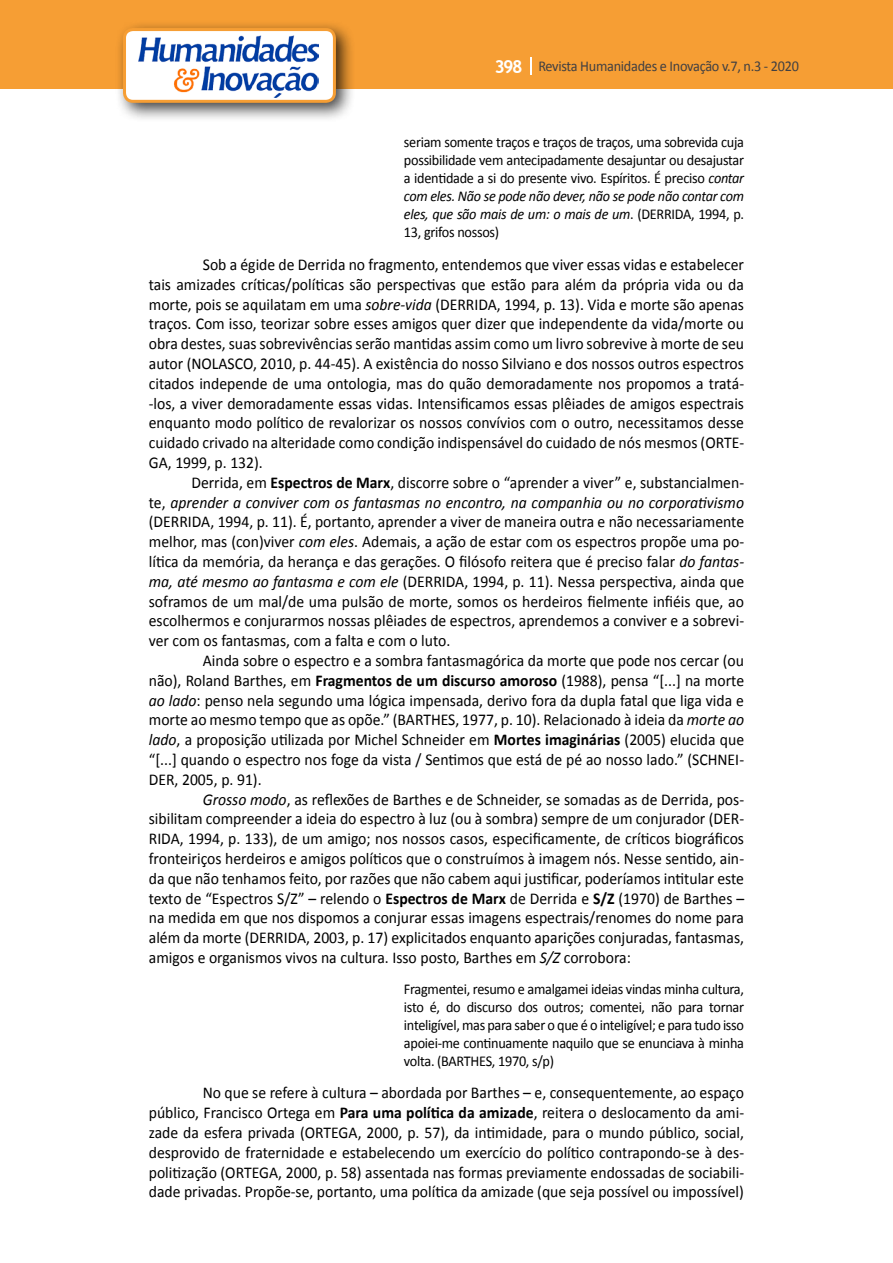
<style>
.page{position:relative;width:893px;height:1263px;background:#fff}
.page>*{position:absolute;margin:0;border:0;box-sizing:border-box;transform-origin:0 0}
.t1{font:16.5px/19.8px "Calibri";color:#000;text-align:justify;scale:.95 1}
.t2{font:15px/18px "Calibri";letter-spacing:-.02em;color:#000;text-align:justify;scale:.95 1}
.t3{font:15px "Calibri";letter-spacing:-.02em;color:#414042;scale:.95 1}
.s1{font-family:"Trebuchet MS";font-weight:700;font-size:18px;color:#fff}
.s2{font-style:italic}
.s3{font-weight:700}
</style>
<div class="page">
<div style="left:0;top:0;width:893px;height:88px;background:#f69e34"></div>
<svg style="left:530px;top:57px;width:2px;height:18px"></svg>
<div style="left:115px;top:20px;width:241px;height:103px;background:#000;opacity:.75"></div>
<div style="left:125px;top:30px;width:209px;height:71px;background:#fff;border-radius:9px"></div>
<img style="left:138px;top:35px;width:181px;height:62px">
<div style="left:123px;top:28px;width:213px;height:75px;border:3px solid #f69e34;border-radius:9px"></div>
<p class="t3" style="left:495px;top:57px;width:322px"><span class="s1">398</span> Revista Humanidades e Inovação v.7, n.3 - 2020</p>
<p class="t2" style="left:404px;top:133px;width:360px">seriam somente traços e traços de traços, uma sobrevida cuja possibilidade vem antecipadamente desajuntar ou desajustar a identidade a si do presente vivo. Espíritos. É preciso <span class="s2">contar com eles. Não se pode não dever, não se pode não contar com eles, que são mais de um: o mais de um</span>. (DERRIDA, 1994, p.<br>13, grifos nossos)</p>
<p class="t1" style="left:149px;top:255px;width:628px;text-indent:54px">Sob a égide de Derrida no fragmento, entendemos que viver essas vidas e estabelecer tais amizades críticas/políticas são perspectivas que estão para além da própria vida ou da morte, pois se aquilatam em uma <span class="s2">sobre-vida</span> (DERRIDA, 1994, p. 13). Vida e morte são apenas traços. Com isso, teorizar sobre esses amigos quer dizer que independente da vida/morte ou obra destes, suas sobrevivências serão mantidas assim como um livro sobrevive à morte de seu autor (NOLASCO, 2010, p. 44-45). A existência do nosso Silviano e dos nossos outros espectros citados independe de uma ontologia, mas do quão demoradamente nos propomos a tratá--los, a viver demoradamente essas vidas. Intensificamos essas plêiades de amigos espectrais enquanto modo político de revalorizar os nossos convívios com o outro, necessitamos desse cuidado crivado na alteridade como condição indispensável do cuidado de nós mesmos (ORTE-GA, 1999, p. 132).</p>
<p class="t1" style="left:149px;top:472px;width:628px;text-indent:43px">Derrida, em <span class="s3">Espectros de Marx</span>, discorre sobre o “aprender a viver” e, substancialmen&shy;te, <span class="s2">aprender a conviver com os fantasmas no encontro, na companhia ou no corporativismo </span>(DERRIDA, 1994, p. 11). É, portanto, aprender a viver de maneira outra e não necessariamente melhor, mas (con)viver <span class="s2">com eles</span>. Ademais, a ação de estar com os espectros propõe uma po&shy;lítica da memória, da herança e das gerações. O filósofo reitera que é preciso falar <span class="s2">do fantas&shy;ma, até mesmo ao fantasma e com ele</span> (DERRIDA, 1994, p. 11). Nessa perspectiva, ainda que soframos de um mal/de uma pulsão de morte, somos os herdeiros fielmente infiéis que, ao escolhermos e conjurarmos nossas plêiades de espectros, aprendemos a conviver e a sobrevi&shy;ver com os fantasmas, com a falta e com o luto.</p>
<p class="t1" style="left:149px;top:651px;width:628px;text-indent:54px">Ainda sobre o espectro e a sombra fantasmagórica da morte que pode nos cercar (ou não), Roland Barthes, em <span class="s3">Fragmentos de um discurso amoroso</span> (1988), pensa “[...] na morte <span class="s2">ao lado</span>: penso nela segundo uma lógica impensada, derivo fora da dupla fatal que liga vida e morte ao mesmo tempo que as opõe.” (BARTHES, 1977, p. 10). Relacionado à ideia da <span class="s2">morte ao lado</span>, a proposição utilizada por Michel Schneider em <span class="s3">Mortes imaginárias</span> (2005) elucida que “[...] quando o espectro nos foge da vista / Sentimos que está de pé ao nosso lado.” (SCHNEI-DER, 2005, p. 91).</p>
<p class="t1" style="left:149px;top:789px;width:628px;text-indent:54px"><span class="s2">Grosso modo</span>, as reflexões de Barthes e de Schneider, se somadas as de Derrida, pos&shy;sibilitam compreender a ideia do espectro à luz (ou à sombra) sempre de um conjurador (DER-RIDA, 1994, p. 133), de um amigo; nos nossos casos, especificamente, de críticos biográficos fronteiriços herdeiros e amigos políticos que o construímos à imagem nós. Nesse sentido, ain&shy;da que não tenhamos feito, por razões que não cabem aqui justificar, poderíamos intitular este texto de “Espectros S/Z” – relendo o <span class="s3">Espectros de Marx</span> de Derrida e <span class="s3">S/Z</span> (1970) de Barthes – na medida em que nos dispomos a conjurar essas imagens espectrais/renomes do nome para além da morte (DERRIDA, 2003, p. 17) explicitados enquanto aparições conjuradas, fantasmas, amigos e organismos vivos na cultura. Isso posto, Barthes em <span class="s2">S/Z</span> corrobora:</p>
<p class="t2" style="left:404px;top:980px;width:359px">Fragmentei, resumo e amalgamei ideias vindas minha cultura, isto é, do discurso dos outros; comentei, não para tornar inteligível, mas para saber o que é o inteligível; e para tudo isso apoiei-me continuamente naquilo que se enunciava à minha volta. (BARTHES, 1970, s/p)</p>
<p class="t1" style="left:149px;top:1083px;width:628px;text-indent:54px">No que se refere à cultura – abordada por Barthes – e, consequentemente, ao espaço público, Francisco Ortega em <span class="s3">Para uma política da amizade</span>, reitera o deslocamento da ami&shy;zade da esfera privada (ORTEGA, 2000, p. 57), da intimidade, para o mundo público, social, desprovido de fraternidade e estabelecendo um exercício do político contrapondo-se à des&shy;politização (ORTEGA, 2000, p. 58) assentada nas formas previamente endossadas de sociabili&shy;dade privadas. Propõe-se, portanto, uma política da amizade (que seja possível ou impossível)</p>
</div>
